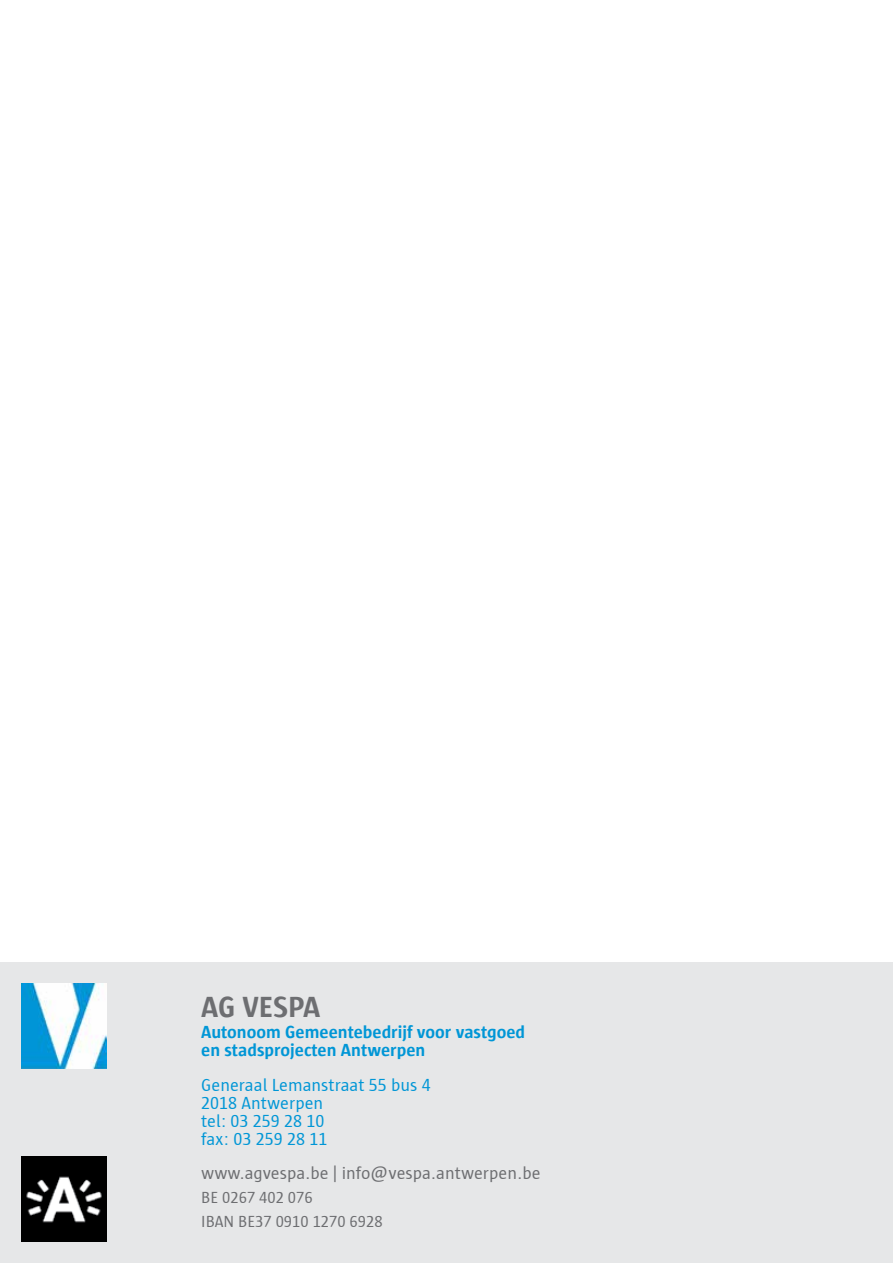
<style>
.page{position:relative;width:893px;height:1263px;background:#fff}
.page>*{position:absolute;margin:0;border:0;box-sizing:border-box;transform-origin:0 0}
.t1{font:700 30px "Sun LT";color:#6d6e71}
.t2{font:18px/18px "Sun LT";color:#0096d6}
.t3{font:700 18px/18px "Sun LT";color:#0096d6}
.t4{font:18px "Sun LT";color:#6d6e71}
.t5{font:16.5px/24px "Sun LT";color:#6d6e71}
</style>
<div class="page">
<div style="left:0;top:962px;width:893px;height:301px;background:#e6e7e8"></div>
<img style="left:21px;top:1157px;width:85px;height:85px">
<img style="left:21px;top:984px;width:85px;height:85px">
<h1 class="t1" style="left:201px;top:991px;width:121px">AG VESPA</h1>
<p class="t3" style="left:201px;top:1023px;width:325px">Autonoom Gemeentebedrijf voor vastgoed en stadsprojecten Antwerpen</p>
<p class="t2" style="left:201px;top:1076px;width:231px">Generaal Lemanstraat 55 bus 4<br>2018 Antwerpen<br>tel: 03 259 28 10<br>fax: 03 259 28 11</p>
<p class="t4" style="left:201px;top:1163px;width:341px">www.agvespa.be | info@vespa.antwerpen.be</p>
<p class="t5" style="left:201px;top:1186px;width:183px">BE 0267 402 076<br>IBAN BE37 0910 1270 6928</p>
</div>
